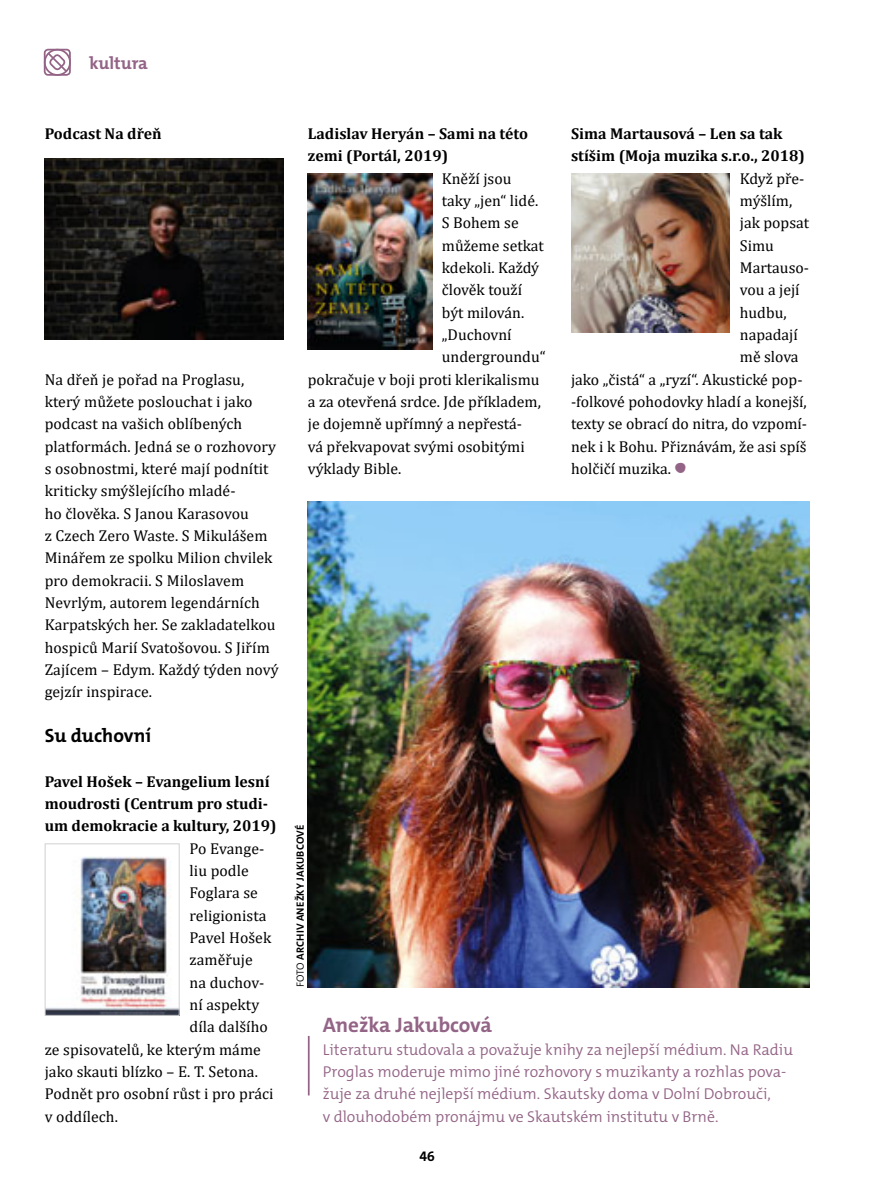
<style>
.page{position:relative;width:869px;height:1191px;background:#fff}
.page>*{position:absolute;margin:0;border:0;box-sizing:border-box;transform-origin:0 0}
.t1{font:700 21px "The Mix C5";color:#936486}
.t2{font:700 19.25px "The Mix C5";color:#000}
.t3{font:700 17.5px "The Mix C5";color:#936486}
.t4{font:15.75px/22.4px "Cambria";color:#000}
.t5{font:300 15.75px/22.4px "The Mix C5";color:#936486}
.t6{font:700 15.75px/22.4px "Cambria";color:#000}
.t7{font:700 14px "The Mix C5";color:#000}
.t8{font:700 10.5px "The Mix C5";letter-spacing:.02em;color:#000}
.s1{font-family:"SKAUT";font-weight:700;font-size:17.5px;color:#936486}
.s2{font-weight:300}
</style>
<div class="page">
<div style="left:44px;top:49px;width:27px;height:27px;border:2px solid #936486;border-radius:3px"></div>
<div style="left:44px;top:49px;width:27px;height:27px;border:2px solid #936486;border-radius:50%"></div>
<svg style="left:46px;top:51px;width:23px;height:23px"></svg>
<img style="left:308px;top:174px;width:124px;height:175px">
<img style="left:571px;top:174px;width:158px;height:158px">
<img style="left:47px;top:857px;width:130px;height:156px">
<div style="left:45px;top:843px;width:134px;height:172px;border:1px solid #d1d1d1"></div>
<img style="left:44px;top:158px;width:240px;height:182px">
<img style="left:308px;top:501px;width:501px;height:486px">
<hr style="left:308px;top:1036px;width:1px;height:59px;background:#936486">
<p class="t3" style="left:89px;top:56px;width:60px">kultura</p>
<p class="t6" style="left:45px;top:122px;width:118px">Podcast Na dřeň</p>
<p class="t4" style="left:45px;top:368px;width:235px">Na dřeň je pořad na Proglasu, který můžete poslouchat i jako podcast na vašich oblíbených platformách. Jedná se o rozhovory s osobnostmi, které mají podnítit kriticky smýšlejícího mladé-<br>ho člověka. S Janou Karasovou<br>z Czech Zero Waste. S Mikulášem<br>Minářem ze spolku Milion chvilek pro demokracii. S Miloslavem<br>Nevrlým, autorem legendárních<br>Karpatských her. Se zakladatelkou hospiců Marií Svatošovou. S Jiřím<br>Zajícem – Edym. Každý týden nový gejzír inspirace.</p>
<p class="t2" style="left:45px;top:728px;width:108px">Su duchovní</p>
<p class="t6" style="left:45px;top:769px;width:233px">Pavel Hošek – Evangelium lesní moudrosti (Centrum pro studi&shy;um demokracie a kultury, 2019)</p>
<p class="t4" style="left:189px;top:836px;width:76px">Po Evange-</p>
<p class="t4" style="left:189px;top:859px;width:61px">liu podle</p>
<p class="t4" style="left:189px;top:881px;width:70px">Foglara se</p>
<p class="t4" style="left:189px;top:903px;width:78px">religionista</p>
<p class="t4" style="left:189px;top:926px;width:83px">Pavel Hošek</p>
<p class="t4" style="left:189px;top:948px;width:65px">zaměřuje</p>
<p class="t4" style="left:189px;top:970px;width:76px">na duchov-</p>
<p class="t4" style="left:189px;top:993px;width:71px">ní aspekty</p>
<p class="t4" style="left:189px;top:1015px;width:80px">díla dalšího</p>
<p class="t4" style="left:45px;top:1037px;width:218px">ze spisovatelů, ke kterým máme</p>
<p class="t4" style="left:45px;top:1060px;width:214px">jako skauti blízko – E. T. Setona.</p>
<p class="t4" style="left:45px;top:1082px;width:230px">Podnět pro osobní růst i pro práci</p>
<p class="t4" style="left:45px;top:1104px;width:75px">v oddílech.</p>
<p class="t6" style="left:308px;top:122px;width:221px">Ladislav Heryán – Sami na této zemi (Portál, 2019)</p>
<p class="t4" style="left:441px;top:167px;width:71px">Kněží jsou</p>
<p class="t4" style="left:441px;top:189px;width:98px">taky „jen“ lidé.</p>
<p class="t4" style="left:441px;top:211px;width:78px">S Bohem se</p>
<p class="t4" style="left:441px;top:234px;width:103px">můžeme setkat</p>
<p class="t4" style="left:441px;top:256px;width:99px">kdekoli. Každý</p>
<p class="t4" style="left:441px;top:278px;width:82px">člověk touží</p>
<p class="t4" style="left:441px;top:301px;width:84px">být milován.</p>
<p class="t4" style="left:441px;top:323px;width:71px">„Duchovní</p>
<p class="t4" style="left:441px;top:345px;width:105px">undergroundu“</p>
<p class="t4" style="left:308px;top:368px;width:233px">pokračuje v boji proti klerikalismu</p>
<p class="t4" style="left:308px;top:390px;width:234px">a za otevřená srdce. Jde příkladem,</p>
<p class="t4" style="left:308px;top:412px;width:216px">je dojemně upřímný a nepřestá-</p>
<p class="t4" style="left:308px;top:434px;width:218px">vá překvapovat svými osobitými</p>
<p class="t4" style="left:308px;top:457px;width:95px">výklady Bible.</p>
<p class="t6" style="left:570px;top:122px;width:235px">Sima Martausová – Len sa tak stíšim (Moja muzika s.r.o., 2018)</p>
<p class="t4" style="left:739px;top:167px;width:66px">Když pře-</p>
<p class="t4" style="left:739px;top:189px;width:54px">mýšlím,</p>
<p class="t4" style="left:739px;top:211px;width:71px">jak popsat</p>
<p class="t4" style="left:739px;top:234px;width:35px">Simu</p>
<p class="t4" style="left:739px;top:256px;width:71px">Martauso-</p>
<p class="t4" style="left:739px;top:278px;width:61px">vou a její</p>
<p class="t4" style="left:739px;top:301px;width:48px">hudbu,</p>
<p class="t4" style="left:739px;top:323px;width:59px">napadají</p>
<p class="t4" style="left:739px;top:345px;width:60px">mě slova</p>
<p class="t4" style="left:570px;top:367px;width:233px">jako „čistá“ a „ryzí“. Akustické pop-</p>
<p class="t4" style="left:570px;top:390px;width:237px">-folkové pohodovky hladí a konejší,</p>
<p class="t4" style="left:570px;top:412px;width:237px">texty se obrací do nitra, do vzpomí-</p>
<p class="t4" style="left:570px;top:434px;width:237px">nek i k Bohu. Přiznávám, že asi spíš</p>
<p class="t4" style="left:570px;top:457px;width:117px">holčičí muzika. <span class="s1">¶</span></p>
<p class="t8" style="left:296px;top:987px;width:164px;rotate:-90deg"><span class="s2">FOTO</span> ARCHIV ANEŽKY JAKUBCOVÉ</p>
<h1 class="t1" style="left:322px;top:1017px;width:171px">Anežka Jakubcová</h1>
<p class="t5" style="left:322px;top:1039px;width:471px">Literaturu studovala a považuje knihy za nejlepší médium. Na Radiu Proglas moderuje mimo jiné rozhovory s muzikanty a rozhlas pova&shy;žuje za druhé nejlepší médium. Skautsky doma v Dolní Dobrouči,<br>v dlouhodobém pronájmu ve Skautském institutu v Brně.</p>
<p class="t7" style="left:419px;top:1151px;width:17px">46</p>
</div>
